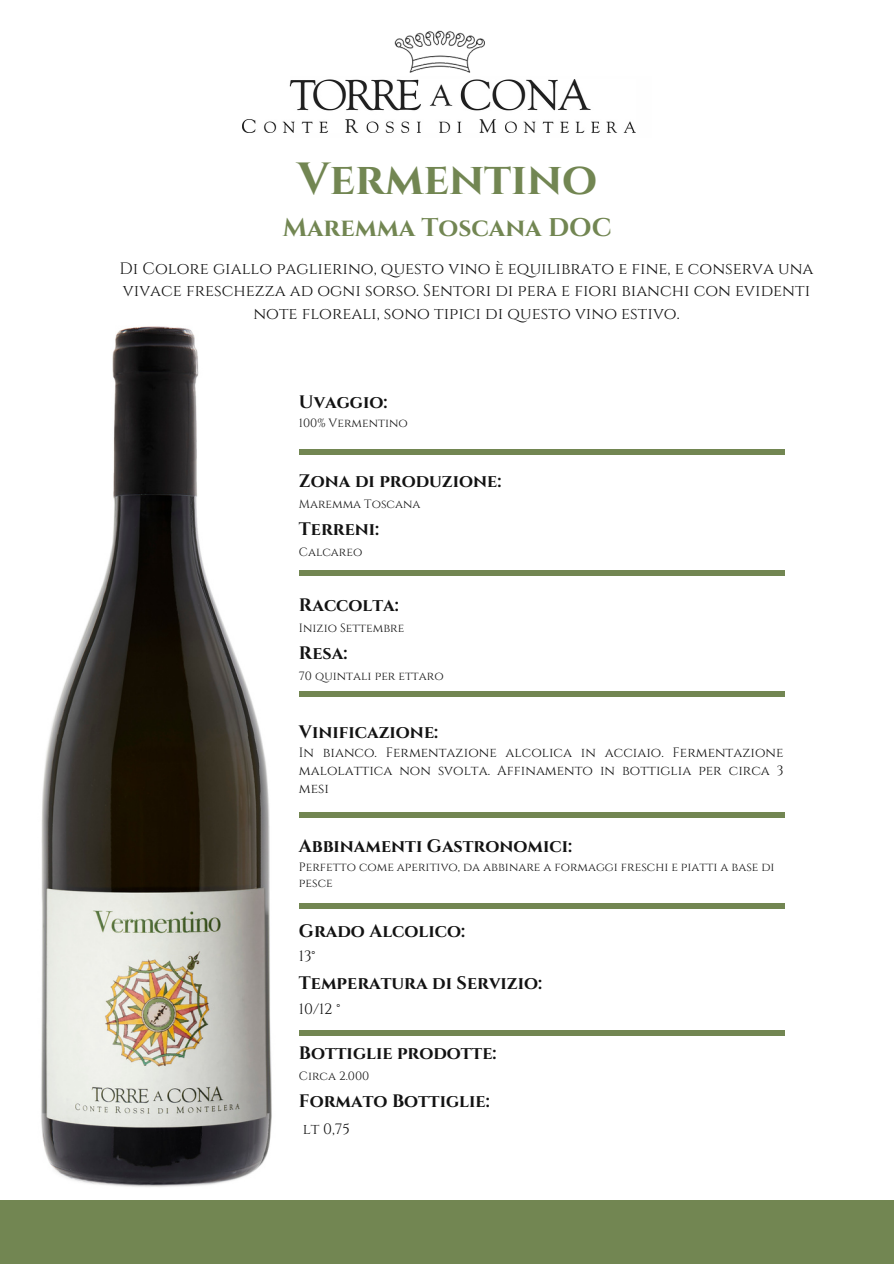
<style>
.page{position:relative;width:894px;height:1264px;background:#fff}
.page>*{position:absolute;margin:0;border:0;box-sizing:border-box;transform-origin:0 0}
.t1{font:700 45px "Cinzel";color:#728652}
.t2{font:700 25.5px "Cinzel";color:#728652}
.t3{font:700 18px "Cinzel";color:#121212}
.t4{font:16.5px/22.5px "Cinzel";color:#121212;text-align:center}
.t5{font:15px "Cinzel";color:#121212}
.t6{font:13.5px/18px "Cinzel";color:#121212;text-align:justify}
.t7{font:12px/16px "Cinzel";color:#121212}
</style>
<div class="page">
<img style="left:394px;top:30px;width:91px;height:43px">
<img style="left:242px;top:80px;width:393px;height:53px">
<img style="left:41px;top:326px;width:498px;height:861px">
<div style="left:0;top:1199px;width:893px;height:64px;background:#728652"></div>
<div style="left:299px;top:449px;width:485px;height:5px;background:#728652"></div>
<div style="left:299px;top:570px;width:485px;height:5px;background:#728652"></div>
<div style="left:299px;top:691px;width:485px;height:5px;background:#728652"></div>
<div style="left:299px;top:812px;width:485px;height:5px;background:#728652"></div>
<div style="left:299px;top:903px;width:485px;height:5px;background:#728652"></div>
<div style="left:299px;top:1030px;width:485px;height:5px;background:#728652"></div>
<p class="t1" style="left:297px;top:151px;width:301px">Vermentino</p>
<p class="t2" style="left:283px;top:211px;width:330px">Maremma Toscana DOC</p>
<p class="t4" style="left:119px;top:258px;width:695px">Di Colore giallo paglierino, questo vino è equilibrato e fine, e conserva una vivace freschezza ad ogni sorso. Sentori di pera e fiori bianchi con evidenti note floreali, sono tipici di questo vino estivo.</p>
<p class="t3" style="left:299px;top:391px;width:90px">Uvaggio:</p>
<p class="t7" style="left:299px;top:416px;width:110px">100% Vermentino</p>
<p class="t3" style="left:299px;top:470px;width:204px">Zona di produzione:</p>
<p class="t7" style="left:299px;top:496px;width:123px">Maremma Toscana</p>
<p class="t3" style="left:299px;top:518px;width:82px">Terreni:</p>
<p class="t7" style="left:299px;top:545px;width:65px">Calcareo</p>
<p class="t3" style="left:299px;top:593px;width:101px">Raccolta:</p>
<p class="t7" style="left:299px;top:620px;width:107px">Inizio Settembre</p>
<p class="t3" style="left:299px;top:641px;width:50px">Resa:</p>
<p class="t7" style="left:299px;top:668px;width:146px">70 quintali per ettaro</p>
<p class="t3" style="left:299px;top:720px;width:141px">Vinificazione:</p>
<p class="t6" style="left:299px;top:744px;width:486px">In bianco. Fermentazione alcolica in acciaio. Fermentazione malolattica non svolta. Affinamento in bottiglia per circa 3 mesi</p>
<p class="t3" style="left:299px;top:834px;width:274px">Abbinamenti Gastronomici:</p>
<p class="t7" style="left:299px;top:859px;width:477px">Perfetto come aperitivo, da abbinare a formaggi freschi e piatti a base di pesce</p>
<p class="t3" style="left:299px;top:919px;width:167px">Grado Alcolico:</p>
<p class="t5" style="left:299px;top:946px;width:18px">13°</p>
<p class="t3" style="left:299px;top:971px;width:244px">Temperatura di Servizio:</p>
<p class="t5" style="left:299px;top:999px;width:43px">10/12 °</p>
<p class="t3" style="left:299px;top:1041px;width:199px">Bottiglie prodotte:</p>
<p class="t7" style="left:299px;top:1068px;width:72px">Circa 2.000</p>
<p class="t3" style="left:299px;top:1089px;width:192px">Formato Bottiglie:</p>
<p class="t5" style="left:302px;top:1119px;width:49px">lt 0,75</p>
</div>
